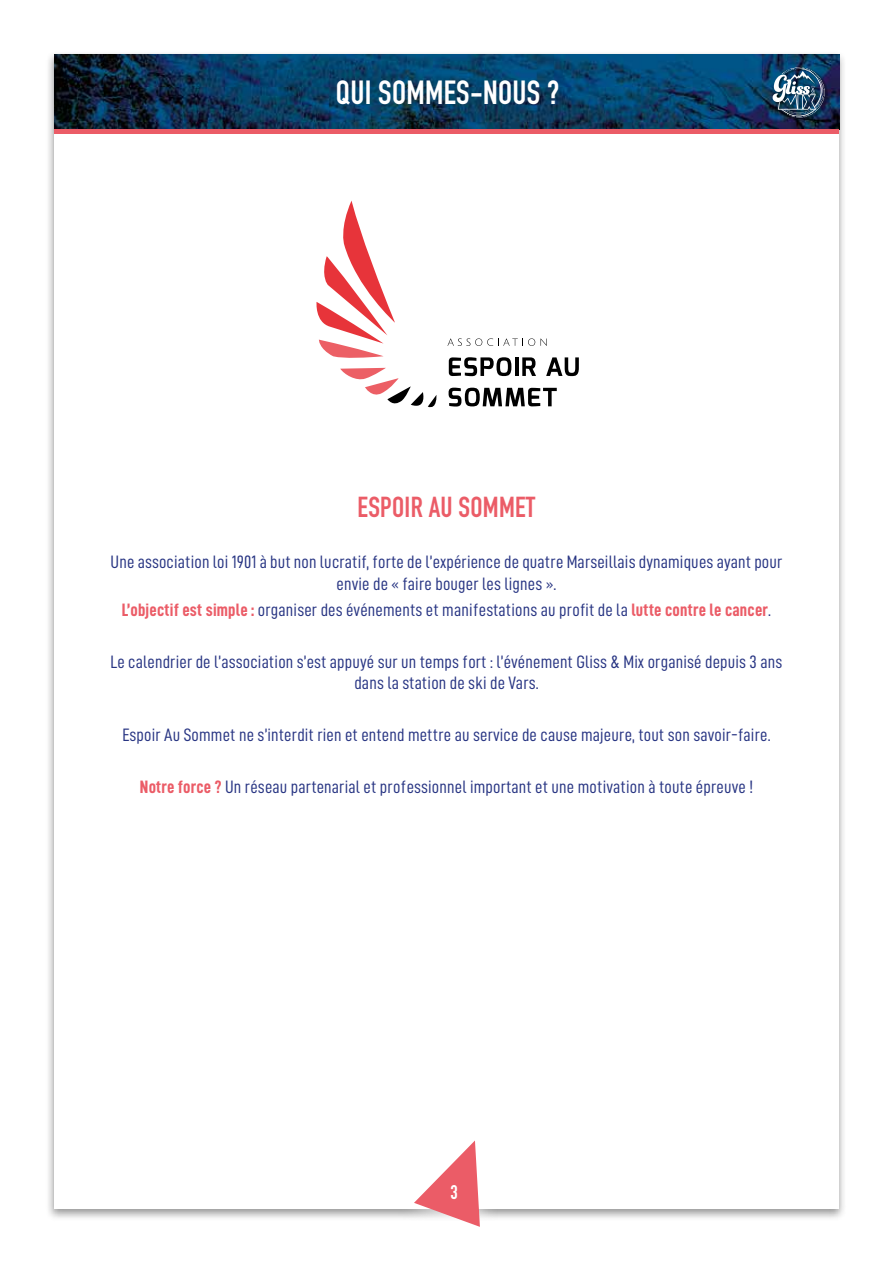
<style>
.page{position:relative;width:893px;height:1263px;background:#fff}
.page>*{position:absolute;margin:0;border:0;box-sizing:border-box;transform-origin:0 0}
.t1{font:700 33px "DIN Condensed";letter-spacing:.01em;color:#fff}
.t2{font:700 28.5px "DIN Condensed";letter-spacing:.01em;color:#eb5c67}
.t3{font:700 19.5px "DIN Condensed";color:#fff}
.t4{font:18px/21.6px "D DIN Condensed";letter-spacing:.01em;color:#283583;text-align:center}
.s1{font-family:"D DIN Condensed Bold";color:#eb5c67}
</style>
<div class="page">
<div style="left:45px;top:50px;width:802px;height:1171px;background:#000;opacity:.4"></div>
<div style="left:54px;top:54px;width:785px;height:1155px;background:#fff"></div>
<img style="left:54px;top:54px;width:785px;height:76px">
<hr style="left:54px;top:130px;width:785px;height:4px;background:#eb5c67">
<div style="left:773px;top:67px;width:55px;height:54px;background:#000;opacity:.5"></div>
<img style="left:773px;top:67px;width:52px;height:51px">
<div style="left:397px;top:1124px;width:102px;height:120px;background:#fff"></div>
<svg style="left:414px;top:1140px;width:66px;height:87px"></svg>
<svg style="left:449px;top:357px;width:62px;height:19px"></svg>
<hr style="left:515px;top:357px;width:4px;height:19px;background:#000">
<svg style="left:522px;top:357px;width:14px;height:19px"></svg>
<svg style="left:546px;top:357px;width:33px;height:19px"></svg>
<svg style="left:449px;top:388px;width:108px;height:18px"></svg>
<svg style="left:447px;top:338px;width:88px;height:8px"></svg>
<svg style="left:541px;top:338px;width:6px;height:8px"></svg>
<svg style="left:316px;top:201px;width:79px;height:157px"></svg>
<svg style="left:340px;top:368px;width:97px;height:40px"></svg>
<h1 class="t1" style="left:336px;top:81px;width:225px">QUI SOMMES-NOUS ?</h1>
<h2 class="t2" style="left:358px;top:496px;width:179px">ESPOIR AU SOMMET</h2>
<p class="t4" style="left:111px;top:551px;width:673px">Une association loi 1901 à but non lucratif, forte de l’expérience de quatre Marseillais dynamiques ayant pour envie de « faire bouger les lignes ».</p>
<p class="t4" style="left:122px;top:598px;width:651px"><span class="s1">L’objectif est simple :</span> organiser des événements et manifestations au profit de la <span class="s1">lutte contre le cancer</span>.</p>
<p class="t4" style="left:111px;top:650px;width:673px">Le calendrier de l’association s’est appuyé sur un temps fort : l’événement Gliss &amp; Mix organisé depuis 3 ans dans la station de ski de Vars.</p>
<p class="t4" style="left:122px;top:723px;width:650px">Espoir Au Sommet ne s’interdit rien et entend mettre au service de cause majeure, tout son savoir-faire.</p>
<p class="t4" style="left:140px;top:775px;width:615px"><span class="s1">Notre force ?</span> Un réseau partenarial et professionnel important et une motivation à toute épreuve !</p>
<p class="t3" style="left:451px;top:1185px;width:9px">3</p>
</div>
